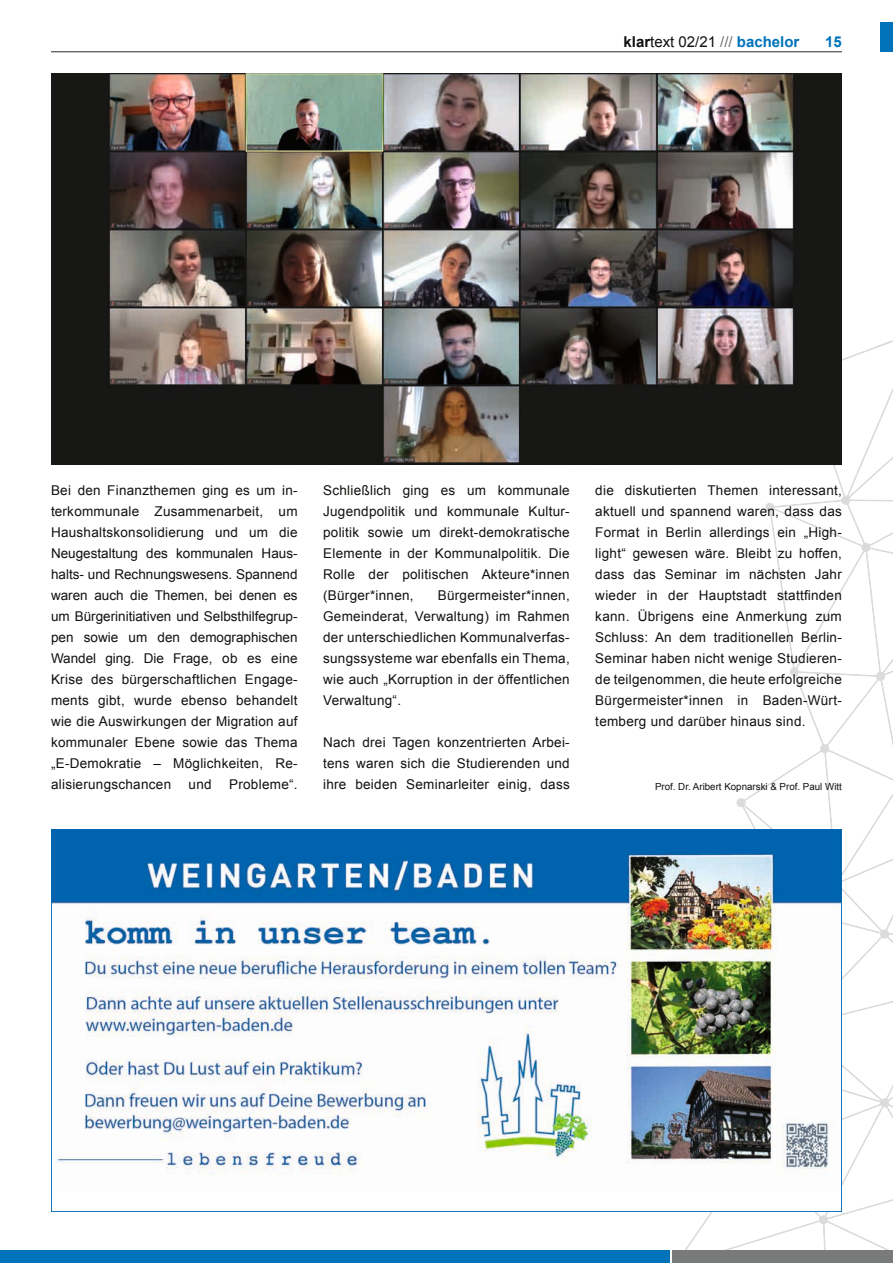
<style>
.page{position:relative;width:893px;height:1263px;background:#fff}
.page>*{position:absolute;margin:0;border:0;box-sizing:border-box;transform-origin:0 0}
.t1{font:15px "Arial";color:#11110f}
.t2{font:700 15px "Arial";color:#0073ba}
.t3{font:13.5px/21px "Arial";letter-spacing:.02em;color:#11110f;text-align:justify}
.t4{font:9.75px "Arial";color:#11110f}
.s1{font-weight:700}
.s2{color:#676968}
.s3{font-weight:700;color:#0073ba}
</style>
<div class="page">
<hr style="left:51px;top:51px;width:791px;height:1px;background:#404140">
<div style="left:880px;top:23px;width:13px;height:29px;background:#0073ba"></div>
<svg style="left:685px;top:358px;width:208px;height:892px"></svg>
<svg style="left:845px;top:340px;width:48px;height:19px"></svg>
<div style="left:0;top:1250px;width:670px;height:13px;background:#0073ba"></div>
<div style="left:673px;top:1250px;width:220px;height:13px;background:#797b7a"></div>
<img style="left:51px;top:74px;width:791px;height:391px">
<div style="left:51px;top:829px;width:791px;height:383px;background:#fff"></div>
<img style="left:53px;top:831px;width:787px;height:344px">
<p class="t1" style="left:623px;top:32px;width:177px"><span class="s1">klar</span>text 02/21 <span class="s2">///</span> <span class="s3">bachelor</span></p>
<p class="t2" style="left:825px;top:31px;width:18px">15</p>
<p class="t3" style="left:51px;top:480px;width:248px">Bei den Finanzthemen ging es um in&shy;terkommunale Zusammenarbeit, um Haushaltskonsolidierung und um die Neugestaltung des kommunalen Haus&shy;halts- und Rechnungswesens. Spannend waren auch die Themen, bei denen es um Bürgerinitiativen und Selbsthilfegrup&shy;pen sowie um den demographischen Wandel ging. Die Frage, ob es eine Krise des bürgerschaftlichen Engage&shy;ments gibt, wurde ebenso behandelt wie die Auswirkungen der Migration auf kommunaler Ebene sowie das Thema „E-Demokratie – Möglichkeiten, Re&shy;alisierungschancen</p>
<p class="t3" style="left:189px;top:774px;width:25px">und</p>
<p class="t3" style="left:229px;top:774px;width:70px">Probleme“.</p>
<p class="t3" style="left:323px;top:480px;width:248px">Schließlich ging es um kommunale Jugendpolitik und kommunale Kultur&shy;politik sowie um direkt-demokratische Elemente in der Kommunalpolitik. Die Rolle der politischen Akteure*innen (Bürger*innen,</p>
<p class="t3" style="left:323px;top:585px;width:248px;text-indent:115px">Bürgermeister*innen, Gemeinderat, Verwaltung) im Rahmen der unterschiedlichen Kommunalverfas&shy;sungssysteme war ebenfalls ein Thema, wie auch „Korruption in der öffentlichen Verwaltung“.</p>
<p class="t3" style="left:323px;top:732px;width:248px">Nach drei Tagen konzentrierten Arbei&shy;tens waren sich die Studierenden und ihre beiden Seminarleiter einig, dass</p>
<p class="t3" style="left:595px;top:480px;width:248px">die diskutierten Themen interessant, aktuell und spannend waren, dass das Format in Berlin allerdings ein „High&shy;light“ gewesen wäre. Bleibt zu hoffen, dass das Seminar im nächsten Jahr wieder in der Hauptstadt stattfinden kann. Übrigens eine Anmerkung zum Schluss: An dem traditionellen Berlin-Seminar haben nicht wenige Studieren&shy;de teilgenommen, die heute erfolgreiche Bürgermeister*innen in Baden-Würt&shy;temberg und darüber hinaus sind.</p>
<p class="t4" style="left:655px;top:780px;width:188px">Prof. Dr. Aribert Kopnarski &amp; Prof. Paul Witt</p>
</div>
